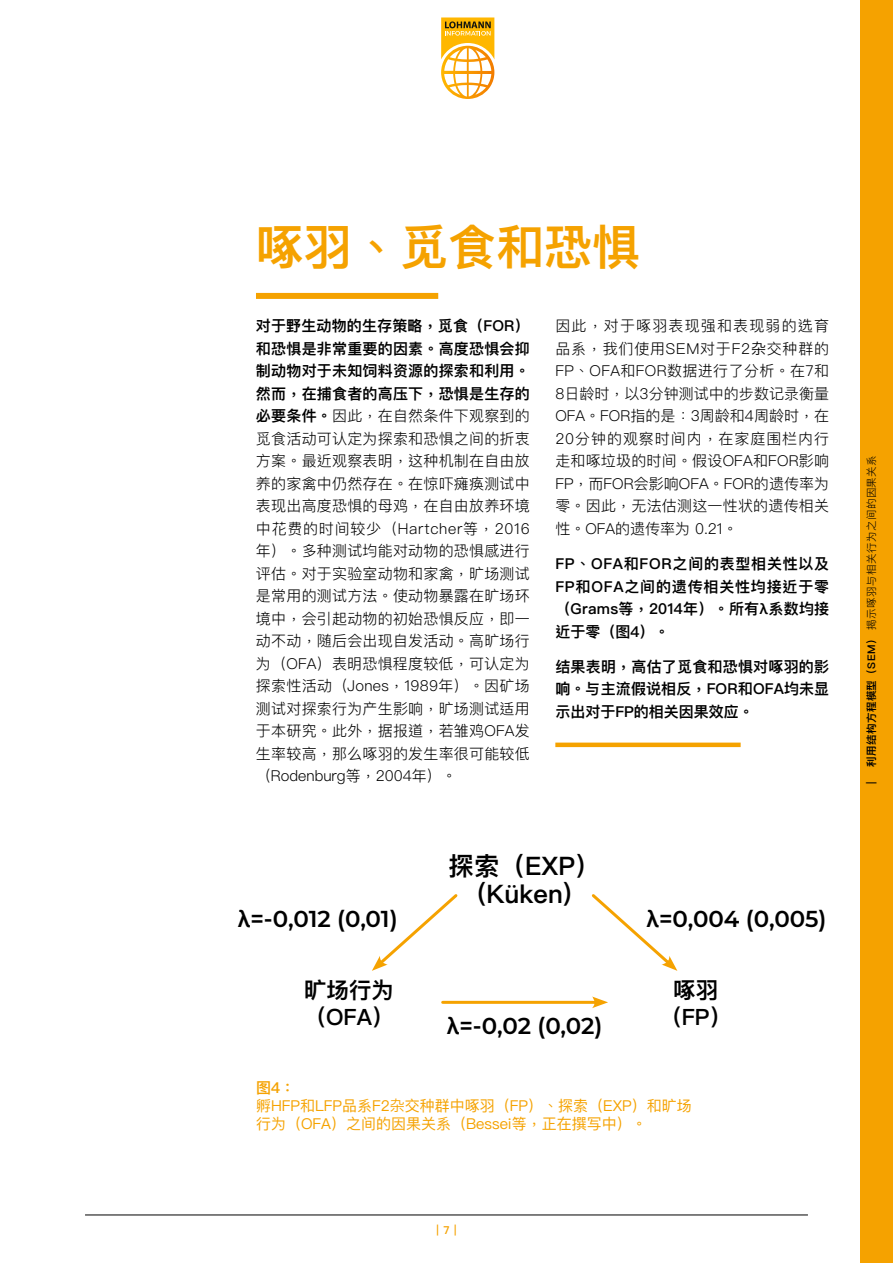
<style>
.page{position:relative;width:893px;height:1263px;background:#fff}
.page>*{position:absolute;margin:0;border:0;box-sizing:border-box;transform-origin:0 0}
.t1{font:600 48px "Ping Fang HK";color:#f5a200}
.Pie_de_foto{font:600 25.5px "Ping Fang HK";color:#000}
.Pie_de_foto-2{font:600 22.95px "Montserrat";color:#000}
.Pie_de_foto-3{font:600 22.5px/27px "Ping Fang HK";color:#000;text-align:center}
.t2{font:300 15px/22.5px "Ping Fang HK";letter-spacing:.015em;color:#000;text-align:justify}
.t3{font:600 15px/22.5px "Ping Fang HK";letter-spacing:.015em;color:#000;text-align:justify}
.Pie_de_foto-4{font:15px/18px "Ping Fang HK";color:#f5a200}
.Pie_de_foto-5{font:600 15px "Ping Fang HK";color:#f5a200}
.t4{font:600 10.95px "Ping Fang HK";color:#f5a200}
.t5{font:300 10.5px "Ping Fang HK";letter-spacing:.04em;color:#000}
.t6{font:600 10.5px "Ping Fang HK";color:#000}
.s1{font-weight:600}
.s2{font-family:"Hiragino Sans GB W3";font-weight:400}
.s3{font-family:"Roboto";font-weight:500}
.s4{font-family:"Hiragino Sans GB W3"}
</style>
<div class="page">
<svg style="left:591px;top:894px;width:86px;height:77px"></svg>
<svg style="left:372px;top:894px;width:86px;height:77px"></svg>
<hr style="left:443px;top:1001px;width:155px;height:3px;background:#f5a200">
<svg style="left:592px;top:996px;width:16px;height:12px"></svg>
<div style="left:256px;top:293px;width:182px;height:6px;background:#f5a200"></div>
<hr style="left:555px;top:743px;width:186px;height:4px;background:#f5a200">
<div style="left:861px;top:0;width:32px;height:1263px;background:#f5a200"></div>
<hr style="left:85px;top:1215px;width:723px;height:1px;background:#000">
<svg style="left:441px;top:17px;width:53px;height:82px"></svg>
<p class="t1" style="left:256px;top:217px;width:385px">啄羽、觅食和恐惧</p>
<p class="t2" style="left:256px;top:314px;width:275px"><span class="s1">对于野生动物的生存策略，觅食（FOR）和恐惧是非常重要的因素。高度恐惧会抑制动物对于未知饲料资源的探索和利用。然而，在捕食者的高压下，恐惧是生存的必要条件。</span>因此，在自然条件下观察到的觅食活动可认定为探索和恐惧之间的折衷方案。最近观察表明，这种机制在自由放养的家禽中仍然存在。在惊吓瘫痪测试中表现出高度恐惧的母鸡，在自由放养环境中花费的时间较少（Hartcher等，2016年）。多种测试均能对动物的恐惧感进行评估。对于实验室动物和家禽，旷场测试是常用的测试方法。使动物暴露在旷场环境中，会引起动物的初始恐惧反应，即一动不动，随后会出现自发活动。高旷场行为（OFA）表明恐惧程度较低，可认定为探索性活动（Jones，1989年）。因矿场测试对探索行为产生影响，旷场测试适用于本研究。此外，据报道，若雏鸡OFA发生率较高，那么啄羽的发生率很可能较低（Rodenburg等，2004年）。</p>
<p class="t2" style="left:555px;top:314px;width:275px">因此，对于啄羽表现强和表现弱的选育品系，我们使用SEM对于F2<span class="s2">杂</span>交种群的FP、OFA和FOR数据进行了分析。在7和8日龄时，以3分钟测试中的步数记录衡量OFA。FOR指的是：3周龄和4周龄时，在20分钟的观察时间内，在家庭围栏内行走和啄垃圾的时间。假设OFA和FOR影响FP，而FOR会影响OFA。FOR的遗传率为零。因此，无法估测这一性状的遗传相关性。OFA的遗传率为 0.21。</p>
<p class="t3" style="left:555px;top:552px;width:275px">FP、OFA和FOR之间的表型相关性以及FP和OFA之间的遗传相关性均接近于零（Grams等，2014年）。所有λ系数均接近于零（图4）。</p>
<p class="t3" style="left:555px;top:655px;width:275px">结果表明，高估了觅食和恐惧对啄羽的影响。与主流假说相反，FOR和OFA均未显示出对于FP的相关因果效应。</p>
<p class="Pie_de_foto" style="left:449px;top:850px;width:154px">探索（EXP）</p>
<p class="Pie_de_foto" style="left:478px;top:878px;width:95px">(Küken)</p>
<p class="Pie_de_foto-2" style="left:238px;top:903px;width:161px"><span class="s3">λ</span>=-0,012 (0,01)</p>
<p class="Pie_de_foto-2" style="left:646px;top:903px;width:182px"><span class="s3">λ</span>=0,004 (0,005)</p>
<p class="Pie_de_foto-3" style="left:304px;top:976px;width:92px;text-align:left">旷场行为（OFA）</p>
<p class="Pie_de_foto-2" style="left:447px;top:1009px;width:157px"><span class="s3">λ</span>=-0,02 (0,02)</p>
<p class="Pie_de_foto-3" style="left:659px;top:976px;width:74px">啄羽（FP）</p>
<p class="Pie_de_foto-5" style="left:256px;top:1079px;width:40px">图4：</p>
<p class="Pie_de_foto-4" style="left:256px;top:1097px;width:437px">孵HFP和LFP品系F2<span class="s4">杂</span>交种群中啄羽（FP）、探索（EXP）和旷场行为（OFA）之间的因果关系（Bessei等，正在撰写中）。</p>
<p class="t5" style="left:865px;top:767px;width:313px;rotate:-90deg"><span class="s1">利用结构方程模型（SEM）</span>揭示啄羽与相关行为之间的因果关系</p>
<p class="t6" style="left:865px;top:784px;width:4px;rotate:-90deg">|</p>
<p class="t4" style="left:437px;top:1223px;width:21px">| 7 |</p>
</div>
